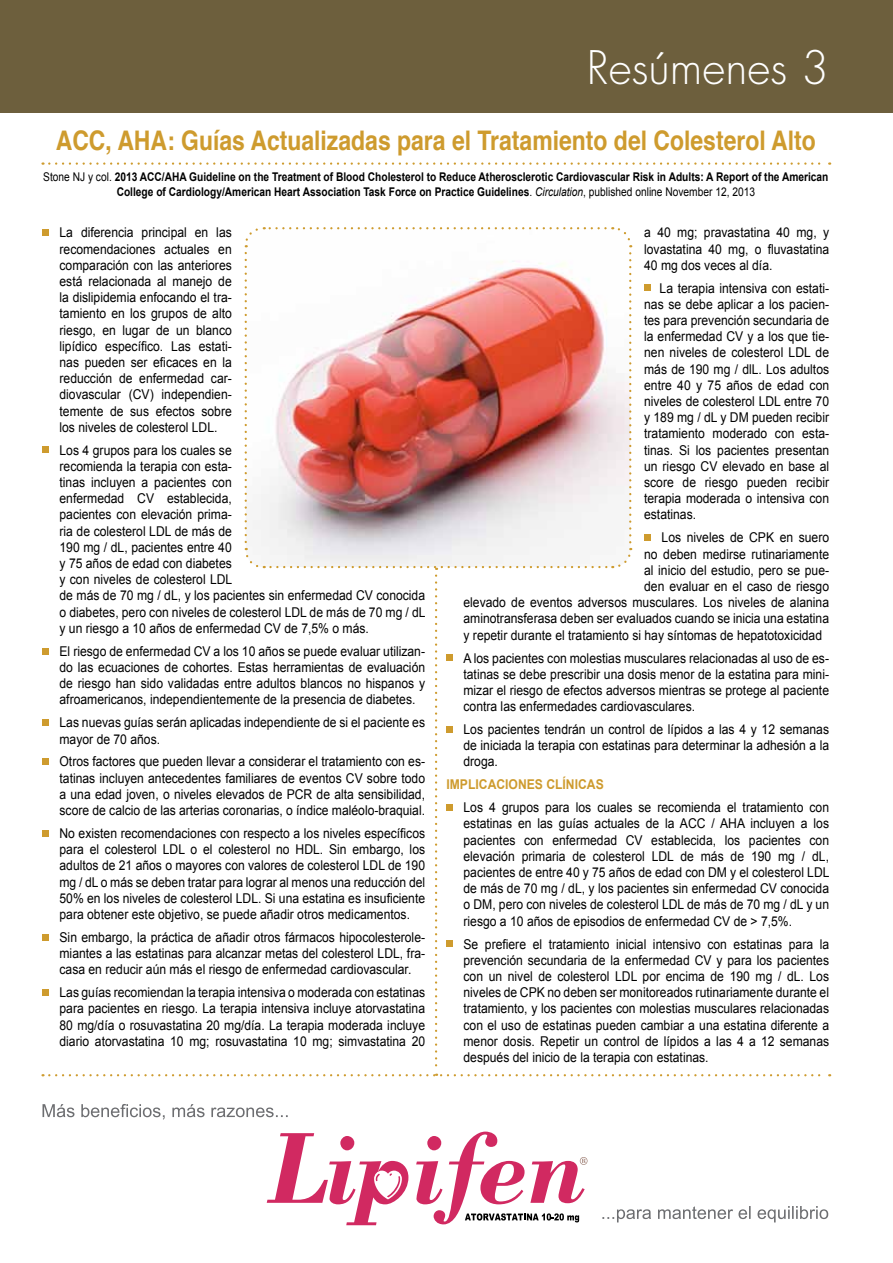
<style>
.page{position:relative;width:893px;height:1263px;background:#fff}
.page>*{position:absolute;margin:0;border:0;box-sizing:border-box;transform-origin:0 0}
.t1{font:300 45px "Futura Std";color:#fff}
.t2{font:700 27px "Helvetica";color:#ce9b2e;scale:.85 1}
.t3{font:13.5px/16.2px "Arial";color:#000;text-align:justify;scale:.9 1}
.t4{font:700 13.5px "Arial";color:#ce9b2e;scale:.9 1}
.t5{font:700 12px/14.4px "Arial";color:#000;text-align:center;scale:.85 1}
.s1{font-weight:400}
.s2{font-weight:400;font-style:italic}
</style>
<div class="page">
<div style="left:0;top:0;width:893px;height:113px;background:#6d5f3d"></div>
<div style="left:43px;top:229px;width:6px;height:7px;background:#ce9b2e"></div>
<svg style="left:43px;top:447px;width:6px;height:6px"></svg>
<svg style="left:644px;top:285px;width:6px;height:6px"></svg>
<div style="left:644px;top:534px;width:6px;height:7px;background:#ce9b2e"></div>
<svg style="left:43px;top:162px;width:787px;height:3px"></svg>
<img style="left:244px;top:227px;width:389px;height:343px">
<svg style="left:43px;top:576px;width:787px;height:500px"></svg>
<svg style="left:267px;top:1133px;width:141px;height:92px"></svg>
<svg style="left:416px;top:1131px;width:171px;height:93px"></svg>
<svg style="left:43px;top:1104px;width:245px;height:15px"></svg>
<svg style="left:602px;top:1206px;width:226px;height:16px"></svg>
<h1 class="t1" style="left:587px;top:40px;width:244px">Resúmenes 3</h1>
<h2 class="t2" style="left:56px;top:119px;width:896px">ACC, AHA: Guías Actualizadas para el Tratamiento del Colesterol Alto</h2>
<p class="t5" style="left:43px;top:170px;width:925px"><span class="s1">Stone NJ y col.</span> 2013 ACC/AHA Guideline on the Treatment of Blood Cholesterol to Reduce Atherosclerotic Cardiovascular Risk in Adults: A Report of the American<br>College of Cardiology/American Heart Association Task Force on Practice Guidelines<span class="s1">.</span> <span class="s2">Circulation</span><span class="s1">, published online November 12, 2013</span></p>
<p class="t3" style="left:60px;top:225px;width:193px">La diferencia principal en las recomendaciones actuales en comparación con las anteriores está relacionada al manejo de la dislipidemia enfocando el tra&shy;tamiento en los grupos de alto riesgo, en lugar de un blanco lipídico específico. Las estati&shy;nas pueden ser eficaces en la reducción de enfermedad car&shy;diovascular (CV) independien&shy;temente de sus efectos sobre los niveles de colesterol LDL.</p>
<p class="t3" style="left:60px;top:442px;width:408px;text-align:left">Los 4 grupos para los cuales se<br>recomienda la terapia con esta-<br>tinas incluyen a pacientes con<br>enfermedad CV establecida,<br>pacientes con elevación prima-<br>ria de colesterol LDL de más de<br>190 mg / dL, pacientes entre 40<br>y 75 años de edad con diabetes<br>y con niveles de colesterol LDL<br>de más de 70 mg / dL, y los pacientes sin enfermedad CV conocida o diabetes, pero con niveles de colesterol LDL de más de 70 mg / dL y un riesgo a 10 años de enfermedad CV de 7,5% o más.</p>
<p class="t3" style="left:60px;top:643px;width:408px">El riesgo de enfermedad CV a los 10 años se puede evaluar utilizan&shy;do las ecuaciones de cohortes. Estas herramientas de evaluación de riesgo han sido validadas entre adultos blancos no hispanos y afroamericanos, independientemente de la presencia de diabetes.</p>
<p class="t3" style="left:60px;top:715px;width:408px">Las nuevas guías serán aplicadas independiente de si el paciente es mayor de 70 años.</p>
<p class="t3" style="left:60px;top:754px;width:408px">Otros factores que pueden llevar a considerar el tratamiento con es&shy;tatinas incluyen antecedentes familiares de eventos CV sobre todo a una edad joven, o niveles elevados de PCR de alta sensibilidad, score de calcio de las arterias coronarias, o índice maléolo-braquial.</p>
<p class="t3" style="left:60px;top:825px;width:408px">No existen recomendaciones con respecto a los niveles específicos para el colesterol LDL o el colesterol no HDL. Sin embargo, los adultos de 21 años o mayores con valores de colesterol LDL de 190 mg / dL o más se deben tratar para lograr al menos una reducción del 50% en los niveles de colesterol LDL. Si una estatina es insuficiente para obtener este objetivo, se puede añadir otros medicamentos.</p>
<p class="t3" style="left:60px;top:929px;width:408px">Sin embargo, la práctica de añadir otros fármacos hipocolesterole&shy;miantes a las estatinas para alcanzar metas del colesterol LDL, fra&shy;casa en reducir aún más el riesgo de enfermedad cardiovascular.</p>
<p class="t3" style="left:60px;top:984px;width:408px">Las guías recomiendan la terapia intensiva o moderada con estatinas para pacientes en riesgo. La terapia intensiva incluye atorvastatina 80 mg/día o rosuvastatina 20 mg/día. La terapia moderada incluye diario atorvastatina 10 mg; rosuvastatina 10 mg; simvastatina 20</p>
<p class="t3" style="left:644px;top:225px;width:207px">a 40 mg; pravastatina 40 mg, y lovastatina 40 mg, o fluvastatina 40 mg dos veces al día.</p>
<p class="t3" style="left:644px;top:280px;width:207px;text-indent:16px">La terapia intensiva con estati&shy;nas se debe aplicar a los pacien&shy;tes para prevención secundaria de la enfermedad CV y a los que tie&shy;nen niveles de colesterol LDL de más de 190 mg / dlL. Los adultos entre 40 y 75 años de edad con niveles de colesterol LDL entre 70 y 189 mg / dL y DM pueden recibir tratamiento moderado con esta&shy;tinas. Si los pacientes presentan un riesgo CV elevado en base al score de riesgo pueden recibir terapia moderada o intensiva con estatinas.</p>
<p class="t3" style="left:662px;top:530px;width:188px">Los niveles de CPK en suero</p>
<p class="t3" style="left:644px;top:546px;width:207px">no deben medirse rutinariamente</p>
<p class="t3" style="left:644px;top:562px;width:207px">al inicio del estudio, pero se pue-</p>
<p class="t3" style="left:644px;top:578px;width:207px">den evaluar en el caso de riesgo</p>
<p class="t3" style="left:463px;top:594px;width:408px">elevado de eventos adversos musculares. Los niveles de alanina</p>
<p class="t3" style="left:463px;top:611px;width:408px">aminotransferasa deben ser evaluados cuando se inicia una estatina</p>
<p class="t3" style="left:463px;top:627px;width:400px">y repetir durante el tratamiento si hay síntomas de hepatotoxicidad</p>
<p class="t3" style="left:463px;top:650px;width:408px">A los pacientes con molestias musculares relacionadas al uso de es&shy;tatinas se debe prescribir una dosis menor de la estatina para mini&shy;mizar el riesgo de efectos adversos mientras se protege al paciente contra las enfermedades cardiovasculares.</p>
<p class="t3" style="left:463px;top:721px;width:408px">Los pacientes tendrán un control de lípidos a las 4 y 12 semanas de iniciada la terapia con estatinas para determinar la adhesión a la droga.</p>
<p class="t4" style="left:446px;top:775px;width:14px">Implicaciones</p>
<p class="t4" style="left:546px;top:775px;width:31px">Clínicas</p>
<p class="t3" style="left:463px;top:799px;width:408px">Los 4 grupos para los cuales se recomienda el tratamiento con estatinas en las guías actuales de la ACC / AHA incluyen a los pacientes con enfermedad CV establecida, los pacientes con elevación primaria de colesterol LDL de más de 190 mg / dL, pacientes de entre 40 y 75 años de edad con DM y el colesterol LDL de más de 70 mg / dL, y los pacientes sin enfermedad CV conocida o DM, pero con niveles de colesterol LDL de más de 70 mg / dL y un riesgo a 10 años de episodios de enfermedad CV de &gt; 7,5%.</p>
<p class="t3" style="left:463px;top:936px;width:408px">Se prefiere el tratamiento inicial intensivo con estatinas para la prevención secundaria de la enfermedad CV y para los pacientes con un nivel de colesterol LDL por encima de 190 mg / dL. Los niveles de CPK no deben ser monitoreados rutinariamente durante el tratamiento, y los pacientes con molestias musculares relacionadas con el uso de estatinas pueden cambiar a una estatina diferente a menor dosis. Repetir un control de lípidos a las 4 a 12 semanas después del inicio de la terapia con estatinas.</p>
</div>
